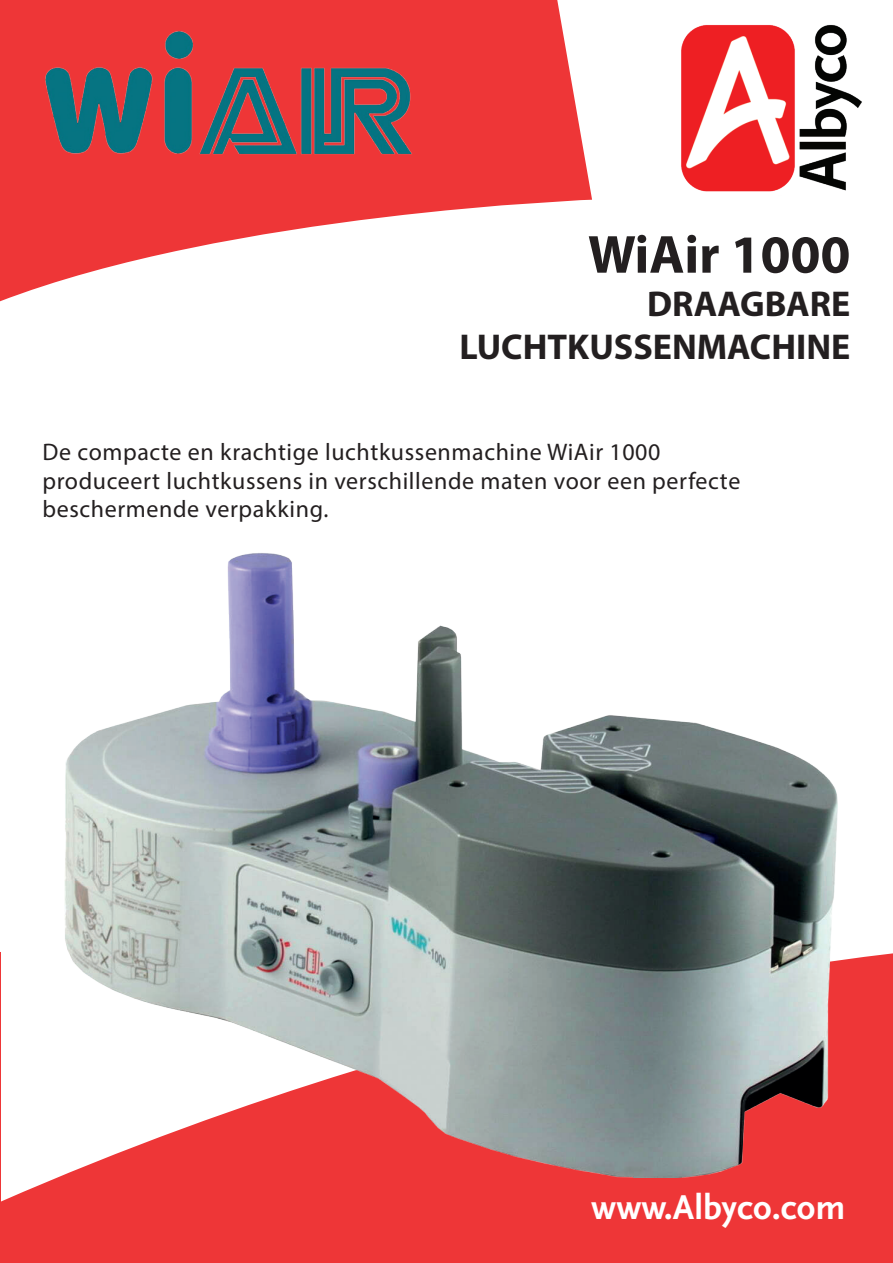
<style>
.page{position:relative;width:893px;height:1263px;background:#fff}
.page>*{position:absolute;margin:0;border:0;box-sizing:border-box;transform-origin:0 0}
.t1{font:700 54px "Myriad Pro";color:#231f20}
.t2{font:700 36px/43.2px "Myriad Pro";color:#231f20;text-align:right}
.t3{font:36px "Scala Sans Bold LF";color:#fff}
.t4{font:24px/28.8px "Myriad Pro";letter-spacing:.025em;color:#231f20}
</style>
<div class="page">
<svg style="left:0;top:0;width:592px;height:302px;fill:#ee3637"></svg>
<svg style="left:0;top:952px;width:893px;height:311px;background:#f05354"></svg>
<img style="left:681px;top:25px;width:181px;height:167px">
<img style="left:29px;top:14px;width:394px;height:143px">
<img style="left:64px;top:553px;width:775px;height:624px">
<h1 class="t1" style="left:588px;top:219px;width:264px">WiAir 1000</h1>
<h2 class="t2" style="left:459px;top:281px;width:392px">DRAAGBARE<br>LUCHTKUSSENMACHINE</h2>
<p class="t4" style="left:43px;top:437px;width:699px">De compacte en krachtige luchtkussenmachine WiAir 1000 produceert luchtkussens in verschillende maten voor een perfecte beschermende verpakking.</p>
<h2 class="t3" style="left:591px;top:1188px;width:256px">www.Albyco.com</h2>
</div>
